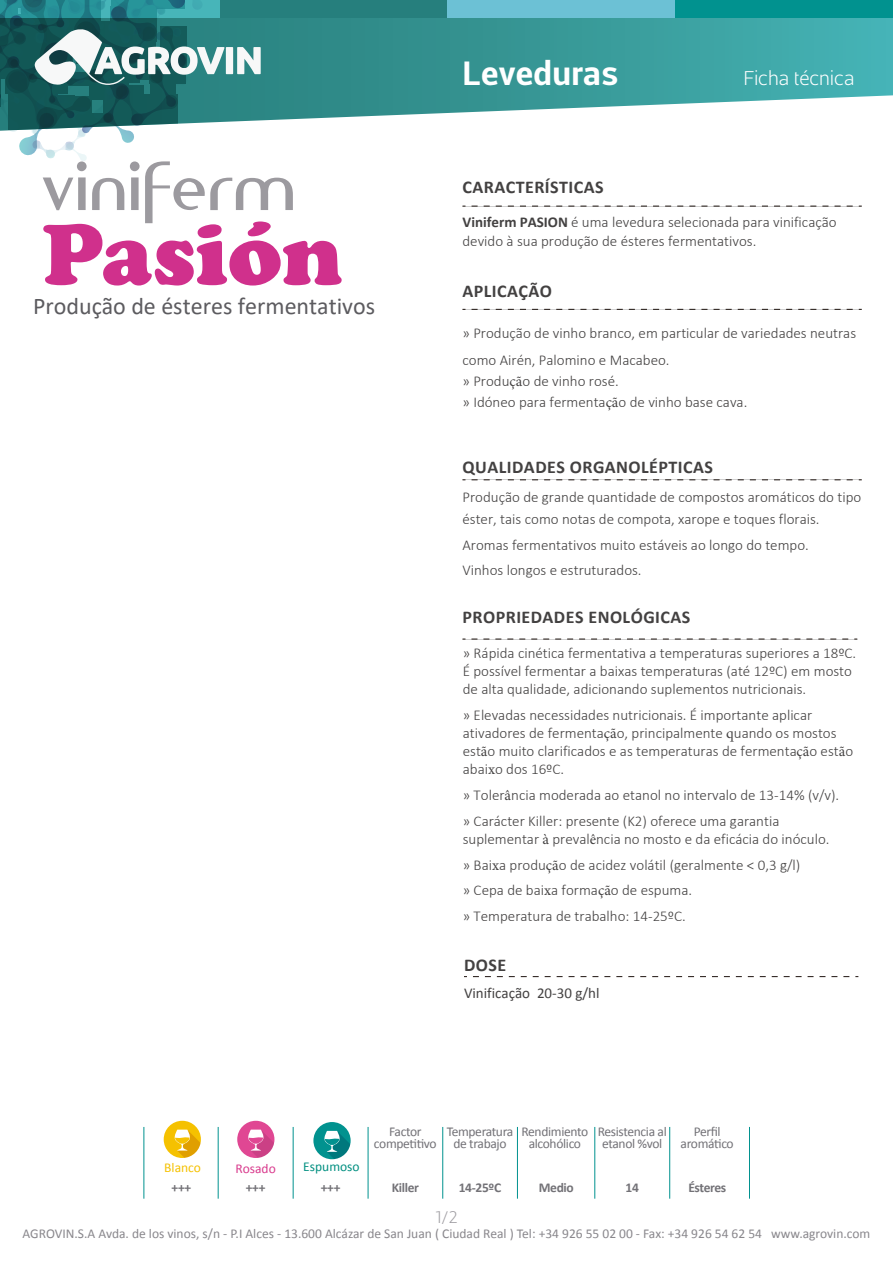
<style>
.page{position:relative;width:893px;height:1263px;background:#fff}
.page>*{position:absolute;margin:0;border:0;box-sizing:border-box;transform-origin:0 0}
.t1{font:900 90px "Cooper";color:#d0308c}
.t2{font:64.95px "Amerika Sans";color:#9c9a9f}
.t3{font:700 33px "Centuma";letter-spacing:.01em;color:#fff}
.t4{font:24px "Calibri";color:#5c5b5f}
.t5{font:300 19.5px "Centuma";letter-spacing:-.01em;color:#fff}
.t6{font:700 18px "Calibri";letter-spacing:.025em;color:#434141}
.t7{font:300 16.5px "Centuma";color:#9d9ba0}
.t8{font:300 15px/18.1px "Calibri";color:#434141}
.t9{font:15px "Calibri";color:#434141}
.t10{font:13.5px "Calibri";color:#89878c}
.t11{font:13.5px/12px "Calibri";letter-spacing:-.025em;color:#737277;text-align:center}
.t12{font:700 13.5px "Calibri";letter-spacing:-.025em;color:#737277}
.t13{font:13.5px "Calibri";color:#008f80}
.t14{font:13.5px "Calibri";color:#f5c100}
.t15{font:13.5px "Calibri";color:#d93b8d}
.s1{font-weight:700}
.s2{font-family:"Minion Pro";font-weight:400}
</style>
<div class="page">
<svg style="left:471px;top:639px;width:386px;height:1px"></svg>
<svg style="left:473px;top:976px;width:385px;height:1px"></svg>
<svg style="left:225px;top:18px;width:668px;height:104px;background:#51a6a5"></svg>
<div style="left:675px;top:0;width:218px;height:18px;background:#01928f"></div>
<div style="left:447px;top:0;width:228px;height:18px;background:#6cc1d5"></div>
<div style="left:219px;top:0;width:228px;height:18px;background:#267f7d"></div>
<svg style="left:472px;top:206px;width:390px;height:1px"></svg>
<svg style="left:472px;top:309px;width:390px;height:1px"></svg>
<svg style="left:472px;top:479px;width:390px;height:1px"></svg>
<div style="left:226px;top:47px;width:7px;height:27px;background:#f7f8f8"></div>
<svg style="left:237px;top:47px;width:24px;height:27px"></svg>
<svg style="left:0;top:0;width:225px;height:161px"></svg>
<hr style="left:749px;top:1127px;width:1px;height:72px;background:#01928f">
<hr style="left:442px;top:1127px;width:1px;height:72px;background:#01928f">
<hr style="left:517px;top:1127px;width:1px;height:72px;background:#01928f">
<hr style="left:594px;top:1127px;width:1px;height:72px;background:#01928f">
<hr style="left:669px;top:1127px;width:1px;height:72px;background:#01928f">
<hr style="left:368px;top:1127px;width:1px;height:72px;background:#01928f">
<hr style="left:218px;top:1127px;width:1px;height:72px;background:#01928f">
<hr style="left:293px;top:1127px;width:1px;height:72px;background:#01928f">
<hr style="left:144px;top:1127px;width:1px;height:72px;background:#01928f">
<div style="left:237px;top:1121px;width:37px;height:37px;background:#e04793;border-radius:50%"></div>
<svg style="left:247px;top:1129px;width:27px;height:29px"></svg>
<div style="left:164px;top:1121px;width:37px;height:37px;background:#f5c100;border-radius:50%"></div>
<svg style="left:174px;top:1129px;width:27px;height:29px"></svg>
<div style="left:313px;top:1122px;width:38px;height:37px;background:#01928f;border-radius:50%"></div>
<svg style="left:323px;top:1131px;width:27px;height:28px"></svg>
<h2 class="t2" style="left:41px;top:145px;width:255px">viniferm</h2>
<h1 class="t1" style="left:42px;top:202px;width:302px">Pasión</h1>
<h3 class="t4" style="left:33px;top:290px;width:344px">Produção de ésteres fermentativos</h3>
<h3 class="t3" style="left:462px;top:50px;width:157px">Leveduras</h3>
<h3 class="t5" style="left:743px;top:65px;width:112px">Ficha técnica</h3>
<p class="t6" style="left:462px;top:175px;width:143px">CARACTERÍSTICAS</p>
<p class="t8" style="left:462px;top:212px;width:376px;line-height:19.5px"><span class="s1">Viniferm PASION</span> é uma levedura selecionada para vinificação devido à sua produção de ésteres fermentativos.</p>
<p class="t6" style="left:462px;top:278px;width:91px">APLICAÇÃO</p>
<p class="t8" style="left:462px;top:319px;width:395px;line-height:27px">» Produção de vinho branco, em particular de variedades neutras como Airén, Palomino e Macabeo.</p>
<p class="t8" style="left:462px;top:370px;width:286px;line-height:21px">» Produ<span class="s2">çã</span>o de vinho rosé.<br>» Idóneo para fermenta<span class="s2">çã</span>o de vinho base cava.</p>
<p class="t6" style="left:462px;top:454px;width:252px">QUALIDADES ORGANOLÉPTICAS</p>
<p class="t8" style="left:462px;top:486px;width:400px;line-height:22px">Produção de grande quantidade de compostos aromáticos do tipo éster, tais como notas de compota, xarope e toques florais.</p>
<p class="t8" style="left:462px;top:532px;width:348px;line-height:25.5px">Aromas fermentativos muito estáveis ao longo do tempo.<br>Vinhos longos e estruturados.</p>
<p class="t6" style="left:462px;top:604px;width:229px">PROPRIEDADES ENOLÓGICAS</p>
<p class="t8" style="left:463px;top:644px;width:395px">» Rápida cinética fermentativa a temperaturas superiores a 18ºC.<br>É possível fermentar a baixas temperaturas (até 12ºC) em mosto de alta qualidade, adicionando suplementos nutricionais.</p>
<p class="t8" style="left:463px;top:706px;width:392px">» Elevadas necessidades nutricionais. É importante aplicar ativadores de fermenta<span class="s2">çã</span>o, principalmente <span class="s2">q</span>uando os mostos est<span class="s2">ã</span>o muito clarificados e as temperaturas de fermenta<span class="s2">çã</span>o est<span class="s2">ã</span>o abai<span class="s2">x</span>o dos 16ºC.</p>
<p class="t8" style="left:463px;top:782px;width:378px;line-height:25.8px">» Toler<span class="s2">â</span>ncia moderada ao etanol no intervalo de 13-14% (v/v). » Carácter Killer: presente (K2) oferece uma garantia</p>
<p class="t8" style="left:463px;top:826px;width:368px;line-height:25.7px">suplementar <span class="s2">à</span> preval<span class="s2">ê</span>ncia no mosto e da eficácia do inóculo. » Bai<span class="s2">x</span>a produ<span class="s2">çã</span>o de acidez volátil (geralmente &lt; 0,3 g/l)<br>» Cepa de bai<span class="s2">x</span>a forma<span class="s2">çã</span>o de espuma.<br>» Temperatura de trabalho: 14-25ºC.</p>
<p class="t6" style="left:464px;top:952px;width:44px">DOSE</p>
<p class="t9" style="left:464px;top:982px;width:137px">Vinificação 20-30 g/hl</p>
<p class="t14" style="left:164px;top:1159px;width:38px">Blanco</p>
<p class="t15" style="left:235px;top:1160px;width:42px">Rosado</p>
<p class="t13" style="left:303px;top:1158px;width:58px">Espumoso</p>
<p class="t11" style="left:374px;top:1125px;width:64px">Factor competitivo</p>
<p class="t11" style="left:447px;top:1125px;width:68px">Temperatura de trabajo</p>
<p class="t11" style="left:521px;top:1125px;width:68px">Rendimiento alcohólico</p>
<p class="t11" style="left:598px;top:1125px;width:70px">Resistencia al etanol %vol</p>
<p class="t11" style="left:681px;top:1125px;width:55px">Perfil aromático</p>
<p class="t12" style="left:171px;top:1179px;width:21px">+++</p>
<p class="t12" style="left:246px;top:1179px;width:21px">+++</p>
<p class="t12" style="left:321px;top:1179px;width:21px">+++</p>
<p class="t12" style="left:392px;top:1179px;width:29px">Killer</p>
<p class="t12" style="left:459px;top:1179px;width:44px">14-25ºC</p>
<p class="t12" style="left:539px;top:1179px;width:37px">Medio</p>
<p class="t12" style="left:626px;top:1179px;width:15px">14</p>
<p class="t12" style="left:688px;top:1179px;width:39px">Ésteres</p>
<p class="t7" style="left:436px;top:1206px;width:24px">1/2</p>
<p class="t10" style="left:23px;top:1225px;width:849px">AGROVIN.S.A Avda. de los vinos, s/n - P.I Alces - 13.600 Alcázar de San Juan ( Ciudad Real ) Tel: +34 926 55 02 00 - Fax: +34 926 54 62 54 www.agrovin.com</p>
</div>
